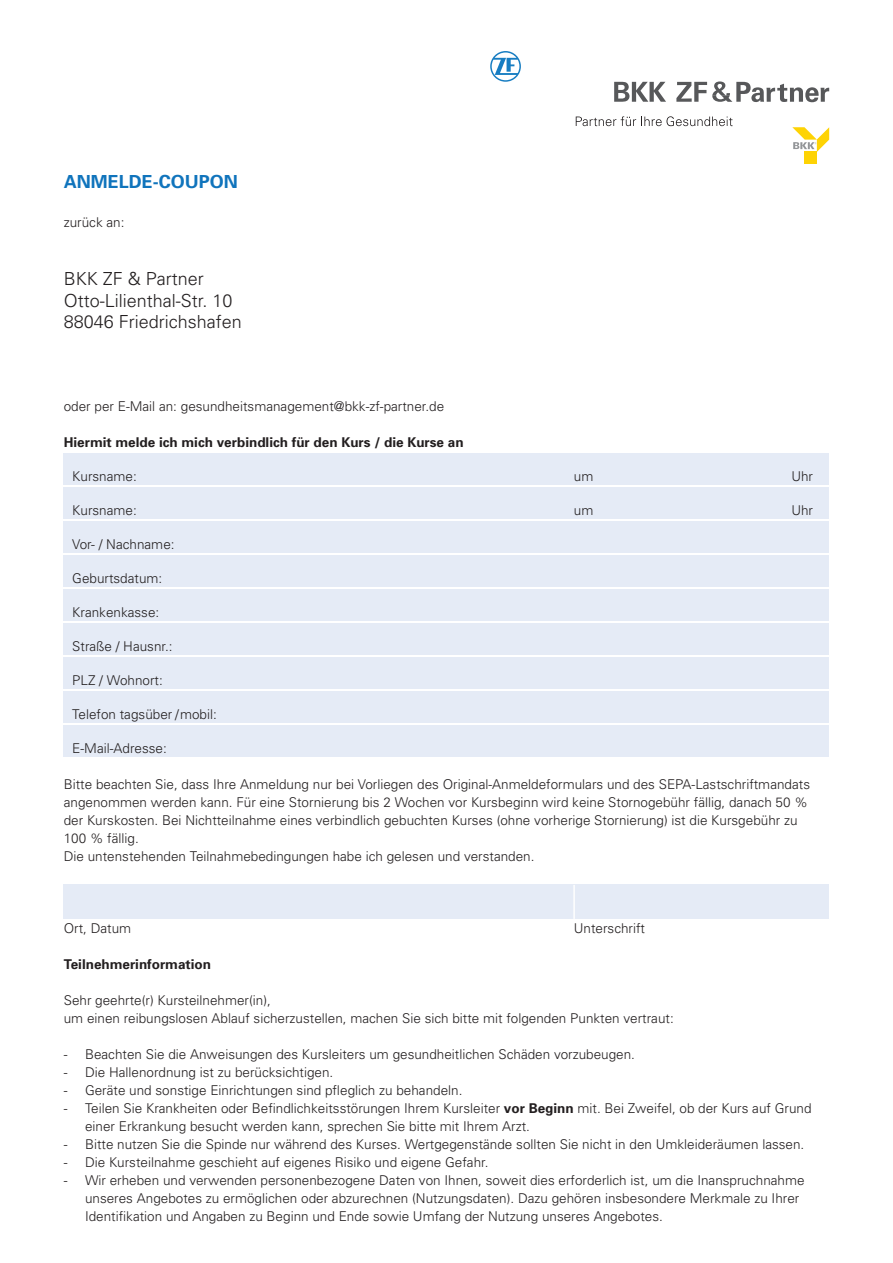
<style>
.page{position:relative;width:893px;height:1263px;background:#fff}
.page>*{position:absolute;margin:0;border:0;box-sizing:border-box;transform-origin:0 0}
.t1{font:300 18px/21.6px "Univers";color:#231f20}
.t2{font:700 18px "Univers";color:#1074bc}
.t3{font:300 13.5px/18px "Univers";color:#231f20}
.t4{font:700 13.5px "Univers";color:#231f20}
.s1{font-weight:700}
</style>
<div class="page">
<div style="left:64px;top:453px;width:765px;height:32px;background:#e5ebf6"></div>
<div style="left:64px;top:487px;width:765px;height:32px;background:#e5ebf6"></div>
<div style="left:64px;top:521px;width:765px;height:32px;background:#e5ebf6"></div>
<div style="left:64px;top:555px;width:765px;height:32px;background:#e5ebf6"></div>
<div style="left:64px;top:589px;width:765px;height:32px;background:#e5ebf6"></div>
<div style="left:64px;top:623px;width:765px;height:32px;background:#e5ebf6"></div>
<div style="left:64px;top:657px;width:765px;height:32px;background:#e5ebf6"></div>
<div style="left:64px;top:691px;width:765px;height:32px;background:#e5ebf6"></div>
<div style="left:64px;top:725px;width:765px;height:32px;background:#e5ebf6"></div>
<div style="left:64px;top:885px;width:765px;height:34px;background:#e5ebf6"></div>
<hr style="left:573px;top:885px;width:2px;height:34px;background:#fff">
<svg style="left:792px;top:127px;width:37px;height:25px"></svg>
<div style="left:805px;top:152px;width:12px;height:12px;background:#fed304"></div>
<svg style="left:576px;top:116px;width:157px;height:10px"></svg>
<svg style="left:614px;top:82px;width:52px;height:20px"></svg>
<svg style="left:676px;top:81px;width:153px;height:21px"></svg>
<svg style="left:490px;top:51px;width:31px;height:31px"></svg>
<h1 class="t2" style="left:64px;top:170px;width:176px">ANMELDE-COUPON</h1>
<p class="t3" style="left:64px;top:214px;width:62px">zurück an:</p>
<h1 class="t1" style="left:64px;top:268px;width:180px">BKK ZF &amp; Partner<br>Otto-Lilienthal-Str. 10<br>88046 Friedrichshafen</h1>
<p class="t3" style="left:64px;top:397px;width:382px">oder per E-Mail an: gesundheitsmanagement@bkk-zf-partner.de</p>
<p class="t4" style="left:64px;top:434px;width:401px">Hiermit melde ich mich verbindlich für den Kurs / die Kurse an</p>
<p class="t3" style="left:72px;top:467px;width:66px">Kursname:</p>
<p class="t3" style="left:574px;top:467px;width:21px">um</p>
<p class="t3" style="left:791px;top:467px;width:23px">Uhr</p>
<p class="t3" style="left:72px;top:501px;width:66px">Kursname:</p>
<p class="t3" style="left:574px;top:501px;width:21px">um</p>
<p class="t3" style="left:791px;top:501px;width:23px">Uhr</p>
<p class="t3" style="left:72px;top:535px;width:104px">Vor- / Nachname:</p>
<p class="t3" style="left:72px;top:569px;width:92px">Geburtsdatum:</p>
<p class="t3" style="left:72px;top:603px;width:89px">Krankenkasse:</p>
<p class="t3" style="left:72px;top:637px;width:102px">Straße / Hausnr.:</p>
<p class="t3" style="left:72px;top:671px;width:92px">PLZ / Wohnort:</p>
<p class="t3" style="left:72px;top:705px;width:146px">Telefon tagsüber /mobil:</p>
<p class="t3" style="left:72px;top:739px;width:96px">E-Mail-Adresse:</p>
<p class="t3" style="left:64px;top:775px;width:748px">Bitte beachten Sie, dass Ihre Anmeldung nur bei Vorliegen des Original-Anmeldeformulars und des SEPA-Lastschriftmandats angenommen werden kann. Für eine Stornierung bis 2 Wochen vor Kursbeginn wird keine Stornogebühr fällig, danach 50 % der Kurskosten. Bei Nichtteilnahme eines verbindlich gebuchten Kurses (ohne vorherige Stornierung) ist die Kursgebühr zu 100 % fällig.<br>Die untenstehenden Teilnahmebedingungen habe ich gelesen und verstanden.</p>
<p class="t3" style="left:64px;top:919px;width:69px">Ort, Datum</p>
<p class="t3" style="left:574px;top:919px;width:73px">Unterschrift</p>
<p class="t4" style="left:64px;top:956px;width:149px">Teilnehmerinformation</p>
<p class="t3" style="left:64px;top:991px;width:611px">Sehr geehrte(r) Kursteilnehmer(in),<br>um einen reibungslosen Ablauf sicherzustellen, machen Sie sich bitte mit folgenden Punkten vertraut:</p>
<p class="t3" style="left:64px;top:1045px;width:573px">- Beachten Sie die Anweisungen des Kursleiters um gesundheitlichen Schäden vorzubeugen.</p>
<p class="t3" style="left:64px;top:1063px;width:271px">- Die Hallenordnung ist zu berücksichtigen.</p>
<p class="t3" style="left:64px;top:1081px;width:400px">- Geräte und sonstige Einrichtungen sind pfleglich zu behandeln.</p>
<p class="t3" style="left:85px;top:1099px;width:728px;text-indent:-21px">- Teilen Sie Krankheiten oder Befindlichkeitsstörungen Ihrem Kursleiter <span class="s1">vor Beginn</span> mit. Bei Zweifel, ob der Kurs auf Grund einer Erkrankung besucht werden kann, sprechen Sie bitte mit Ihrem Arzt.</p>
<p class="t3" style="left:64px;top:1135px;width:742px">- Bitte nutzen Sie die Spinde nur während des Kurses. Wertgegenstände sollten Sie nicht in den Umkleideräumen lassen.</p>
<p class="t3" style="left:64px;top:1153px;width:426px">- Die Kursteilnahme geschieht auf eigenes Risiko und eigene Gefahr.</p>
<p class="t3" style="left:85px;top:1171px;width:721px;text-indent:-21px">- Wir erheben und verwenden personenbezogene Daten von Ihnen, soweit dies erforderlich ist, um die Inanspruchnahme unseres Angebotes zu ermöglichen oder abzurechnen (Nutzungsdaten). Dazu gehören insbesondere Merkmale zu Ihrer<br>Identifikation und Angaben zu Beginn und Ende sowie Umfang der Nutzung unseres Angebotes.</p>
</div>
